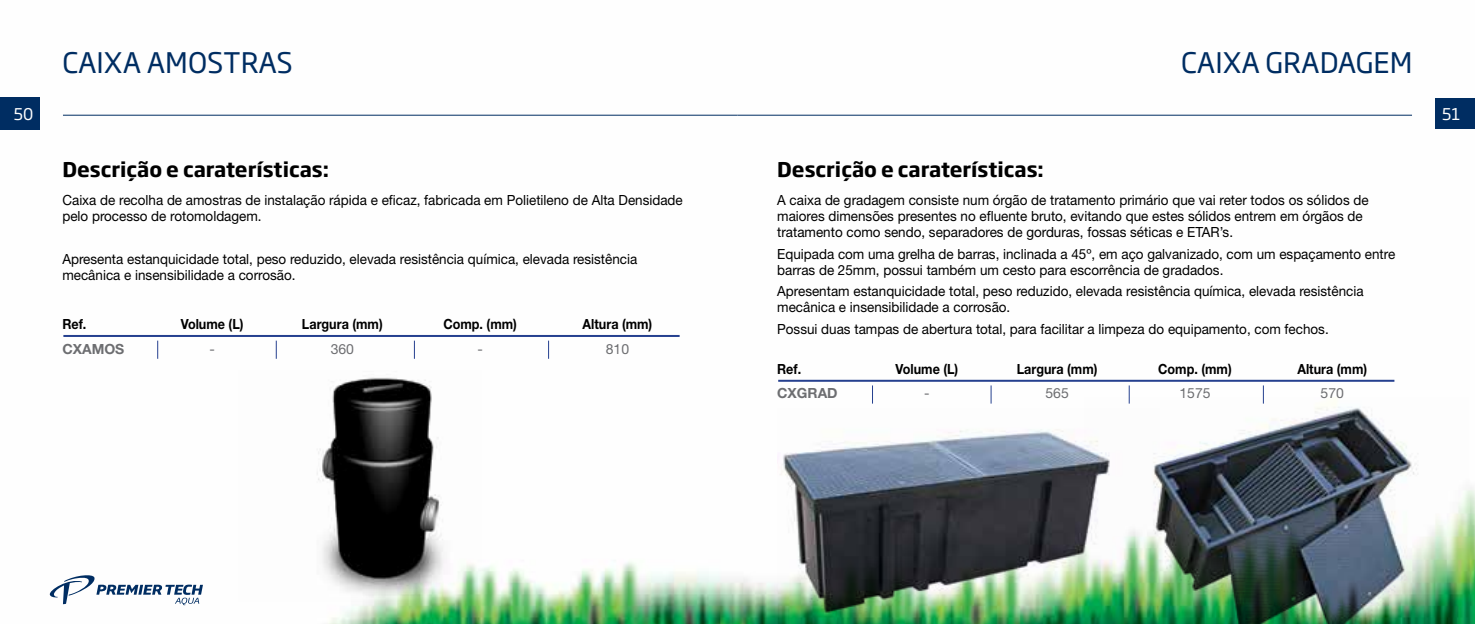
<style>
.page{position:relative;width:1475px;height:624px;background:#fff}
.page>*{position:absolute;margin:0;border:0;box-sizing:border-box;transform-origin:0 0}
.t1{font:28px "Soho Gothic Pro";color:#002d62}
.t2{font:700 20px "Soho Gothic Pro";color:#000}
.t3{font:16px "Soho Gothic Pro";color:#fff}
.t4{font:14px/16px "Helvetica Neue LT Pro";color:#000;scale:.96 1}
.t5{font:700 14px "Helvetica Neue LT Std";color:#000;scale:.9 1}
.t6{font:14px "Helvetica Neue LT Std";color:#6d6e71}
.t7{font:700 14px "Helvetica Neue LT Std";color:#6d6e71}
</style>
<div class="page">
<img style="left:0;top:97px;width:1474px;height:527px">
<div style="left:0;top:98px;width:40px;height:32px;background:#002d62"></div>
<div style="left:1434px;top:99px;width:40px;height:30px;background:#002d62"></div>
<hr style="left:63px;top:115px;width:674px;height:1px;background:#002d62">
<hr style="left:737px;top:115px;width:674px;height:1px;background:#002d62">
<svg style="left:50px;top:575px;width:153px;height:30px"></svg>
<hr style="left:63px;top:335px;width:616px;height:2px;background:#25408f">
<svg style="left:157px;top:340px;width:1px;height:19px"></svg>
<svg style="left:276px;top:340px;width:1px;height:19px"></svg>
<svg style="left:414px;top:340px;width:1px;height:19px"></svg>
<svg style="left:548px;top:340px;width:1px;height:19px"></svg>
<img style="left:238px;top:370px;width:244px;height:232px">
<img style="left:1084px;top:397px;width:383px;height:227px">
<hr style="left:778px;top:380px;width:616px;height:2px;background:#25408f">
<svg style="left:871px;top:385px;width:1px;height:18px"></svg>
<svg style="left:990px;top:385px;width:1px;height:18px"></svg>
<svg style="left:1128px;top:385px;width:1px;height:18px"></svg>
<svg style="left:1262px;top:385px;width:1px;height:18px"></svg>
<img style="left:777px;top:408px;width:381px;height:216px">
<h1 class="t1" style="left:62px;top:41px;width:232px">CAIXA AMOSTRAS</h1>
<h1 class="t1" style="left:1180px;top:41px;width:233px">CAIXA GRADAGEM</h1>
<p class="t3" style="left:14px;top:102px;width:21px">50</p>
<p class="t3" style="left:1441px;top:102px;width:20px">51</p>
<h2 class="t2" style="left:62px;top:154px;width:268px">Descrição e caraterísticas:</h2>
<p class="t4" style="left:62px;top:192px;width:647px">Caixa de recolha de amostras de instalação rápida e eficaz, fabricada em Polietileno de Alta Densidade pelo processo de rotomoldagem.</p>
<p class="t4" style="left:62px;top:251px;width:600px">Apresenta estanquicidade total, peso reduzido, elevada resistência química, elevada resistência mecânica e insensibilidade a corrosão.</p>
<p class="t5" style="left:62px;top:315px;width:28px">Ref.</p>
<p class="t7" style="left:62px;top:340px;width:63px">CXAMOS</p>
<p class="t5" style="left:181px;top:315px;width:71px">Volume (L)</p>
<p class="t6" style="left:209px;top:340px;width:7px">-</p>
<p class="t5" style="left:302px;top:315px;width:91px">Largura (mm)</p>
<p class="t6" style="left:330px;top:340px;width:25px">360</p>
<p class="t5" style="left:443px;top:315px;width:83px">Comp. (mm)</p>
<p class="t5" style="left:582px;top:315px;width:79px">Altura (mm)</p>
<p class="t6" style="left:477px;top:340px;width:7px">-</p>
<p class="t6" style="left:605px;top:340px;width:25px">810</p>
<h2 class="t2" style="left:777px;top:154px;width:268px">Descrição e caraterísticas:</h2>
<p class="t4" style="left:777px;top:192px;width:617px">A caixa de gradagem consiste num órgão de tratamento primário que vai reter todos os sólidos de maiores dimensões presentes no efluente bruto, evitando que estes sólidos entrem em órgãos de tratamento como sendo, separadores de gorduras, fossas séticas e ETAR’s.</p>
<p class="t4" style="left:777px;top:245px;width:645px">Equipada com uma grelha de barras, inclinada a 45º, em aço galvanizado, com um espaçamento entre barras de 25mm, possui também um cesto para escorrência de gradados.</p>
<p class="t4" style="left:777px;top:283px;width:612px">Apresentam estanquicidade total, peso reduzido, elevada resistência química, elevada resistência mecânica e insensibilidade a corrosão.</p>
<p class="t4" style="left:777px;top:321px;width:576px">Possui duas tampas de abertura total, para facilitar a limpeza do equipamento, com fechos.</p>
<p class="t5" style="left:777px;top:360px;width:28px">Ref.</p>
<p class="t7" style="left:777px;top:385px;width:62px">CXGRAD</p>
<p class="t5" style="left:895px;top:360px;width:71px">Volume (L)</p>
<p class="t6" style="left:924px;top:385px;width:7px">-</p>
<p class="t5" style="left:1016px;top:360px;width:91px">Largura (mm)</p>
<p class="t6" style="left:1045px;top:385px;width:25px">565</p>
<p class="t5" style="left:1158px;top:360px;width:83px">Comp. (mm)</p>
<p class="t5" style="left:1297px;top:360px;width:79px">Altura (mm)</p>
<p class="t6" style="left:1179px;top:385px;width:33px">1575</p>
<p class="t6" style="left:1320px;top:385px;width:25px">570</p>
</div>
